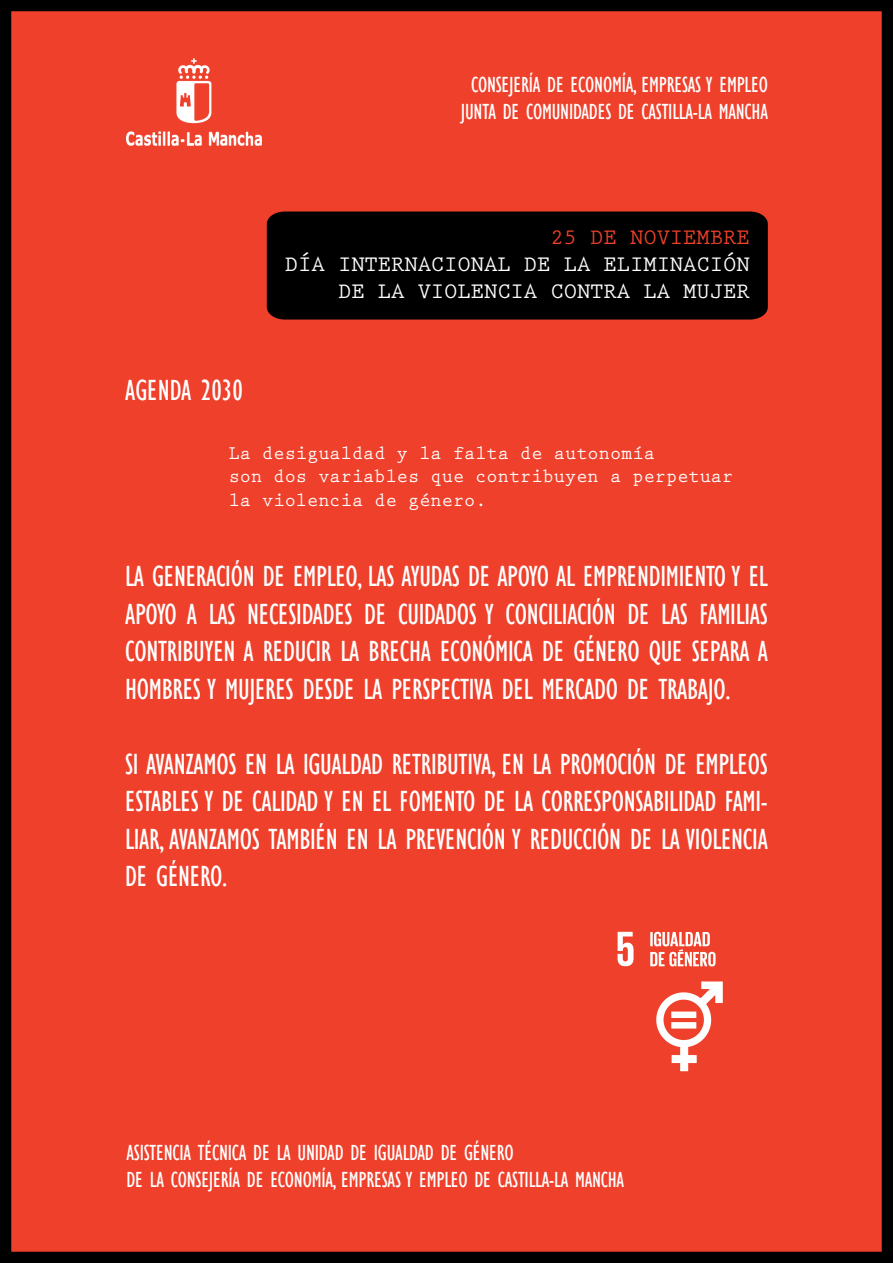
<style>
.page{position:relative;width:893px;height:1263px;background:#ef402b}
.page>*{position:absolute;margin:0;border:0;box-sizing:border-box;transform-origin:0 0}
.t1{font:condensed 30px/37.5px "Gill Sans";letter-spacing:-.01em;color:#fff;text-align:justify;scale:.96 1}
.t2{font:condensed 22.5px/27px "Gill Sans";letter-spacing:-.01em;color:#fff;text-align:center;scale:.96 1}
.t3{font:700 22.5px/27px "Prestige Elite Std";letter-spacing:-.01em;color:#fff;text-align:right}
.t4{font:700 22.5px "Prestige Elite Std";letter-spacing:-.01em;color:#ef402b}
.t5{font:700 19.5px/23.4px "Prestige Elite Std";color:#fff;scale:.96 1}
</style>
<div class="page">
<img style="left:601px;top:919px;width:167px;height:167px">
<img style="left:126px;top:59px;width:135px;height:87px">
<div style="left:267px;top:212px;width:501px;height:108px;background:#000"></div>
<p class="t2" style="left:461px;top:71px;width:321px">CONSEJERÍA DE ECONOMÍA, EMPRESAS Y EMPLEO<br>JUNTA DE COMUNIDADES DE CASTILLA-LA MANCHA</p>
<p class="t1" style="left:125px;top:371px;width:124px">AGENDA 2030</p>
<p class="t4" style="left:550px;top:225px;width:201px">25 DE NOVIEMBRE</p>
<p class="t3" style="left:285px;top:251px;width:466px">DÍA INTERNACIONAL DE LA ELIMINACIÓN<br>DE LA VIOLENCIA CONTRA LA MUJER</p>
<p class="t5" style="left:229px;top:442px;width:527px">La desigualdad y la falta de autonomía<br>son dos variables que contribuyen a perpetuar la violencia de género.</p>
<p class="t1" style="left:125px;top:558px;width:671px">LA GENERACIÓN DE EMPLEO, LAS AYUDAS DE APOYO AL EMPRENDIMIENTO Y EL APOYO A LAS NECESIDADES DE CUIDADOS Y CONCILIACIÓN DE LAS FAMILIAS CONTRIBUYEN A REDUCIR LA BRECHA ECONÓMICA DE GÉNERO QUE SEPARA A HOMBRES Y MUJERES DESDE LA PERSPECTIVA DEL MERCADO DE TRABAJO.</p>
<p class="t1" style="left:125px;top:745px;width:671px">SI AVANZAMOS EN LA IGUALDAD RETRIBUTIVA, EN LA PROMOCIÓN DE EMPLEOS ESTABLES Y DE CALIDAD Y EN EL FOMENTO DE LA CORRESPONSABILIDAD FAMI-LIAR, AVANZAMOS TAMBIÉN EN LA PREVENCIÓN Y REDUCCIÓN DE LA VIOLENCIA DE GÉNERO.</p>
<p class="t2" style="left:126px;top:1139px;width:520px;text-align:left">ASISTENCIA TÉCNICA DE LA UNIDAD DE IGUALDAD DE GÉNERO<br>DE LA CONSEJERÍA DE ECONOMÍA, EMPRESAS Y EMPLEO DE CASTILLA-LA MANCHA</p>
</div>
